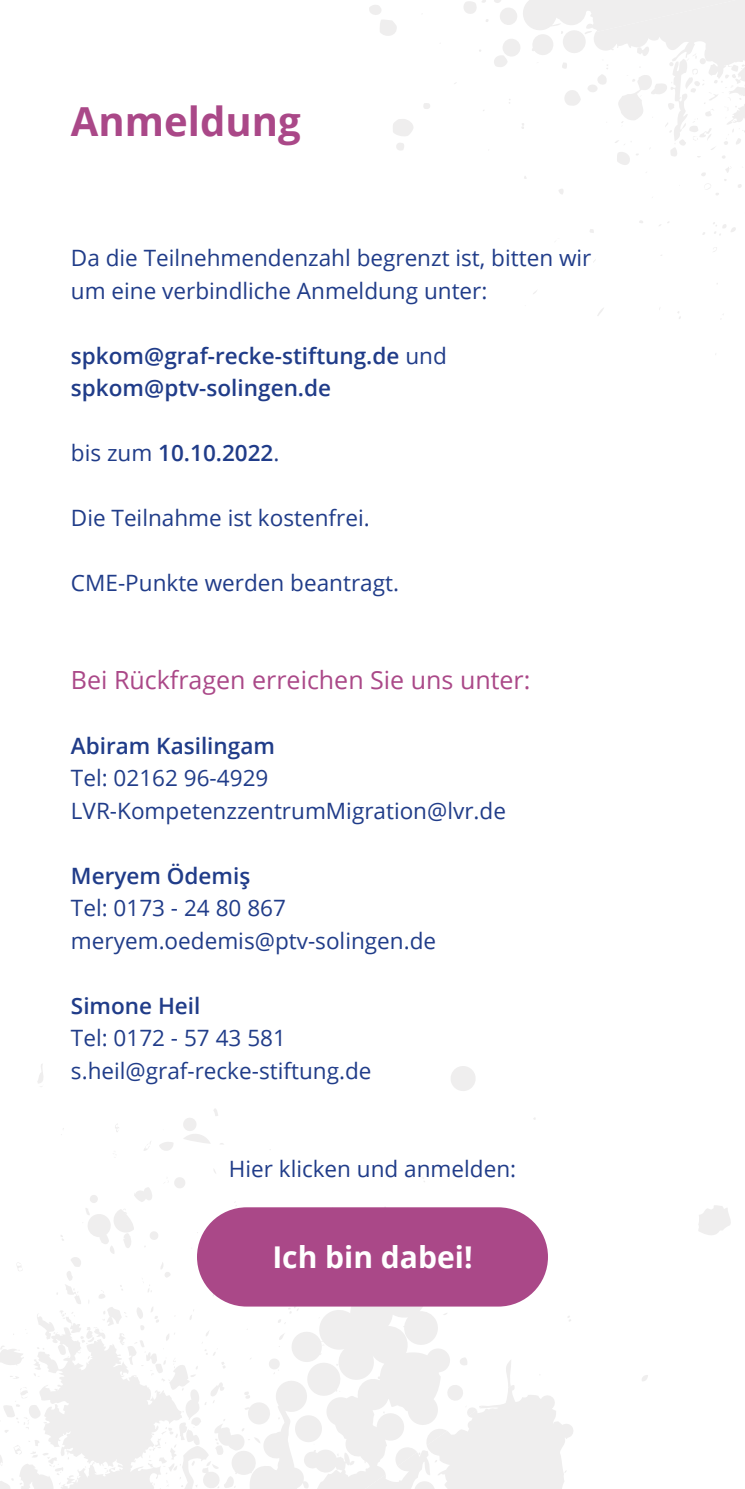
<style>
.page{position:relative;width:745px;height:1489px;background:#fff}
.page>*{position:absolute;margin:0;border:0;box-sizing:border-box;transform-origin:0 0}
.Absatzformat_1{font:700 40px "Open Sans";color:#aa4888}
.Fließtext{font:700 30px "Open Sans";color:#fff}
.Fließtext-2{font:25px "Open Sans";color:#aa4888}
.Fließtext-3{font:22.5px "Open Sans";color:#203c89}
.Fließtext-4{font:600 22.5px "Open Sans";color:#203c89}
.Bold{font:600 22.5px "Open Sans";color:#203c89}
.s1{font-weight:400}
</style>
<div class="page">
<svg style="left:369px;top:0;width:375px;height:150px"></svg>
<svg style="left:524px;top:84px;width:220px;height:271px"></svg>
<svg style="left:0;top:1064px;width:731px;height:310px"></svg>
<svg style="left:0;top:1374px;width:648px;height:114px;fill:#f2f1f1"></svg>
<div style="left:197px;top:1207px;width:350px;height:99px;background:#aa4888;border-radius:50px"></div>
<p class="Absatzformat_1" style="left:71px;top:93px;width:231px">Anmeldung</p>
<p class="Fließtext-3" style="left:71px;top:242px;width:521px">Da die Teilnehmendenzahl begrenzt ist, bitten wir</p>
<p class="Fließtext-3" style="left:71px;top:275px;width:418px">um eine verbindliche Anmeldung unter:</p>
<p class="Fließtext-4" style="left:71px;top:340px;width:377px">spkom@graf-recke-stiftung.de <span class="s1">und</span></p>
<p class="Fließtext-4" style="left:71px;top:372px;width:261px">spkom@ptv-solingen.de</p>
<p class="Fließtext-4" style="left:71px;top:437px;width:210px"><span class="s1">bis zum</span> 10.10.2022<span class="s1">.</span></p>
<p class="Fließtext-3" style="left:71px;top:502px;width:300px">Die Teilnahme ist kostenfrei.</p>
<p class="Fließtext-3" style="left:71px;top:567px;width:329px">CME-Punkte werden beantragt.</p>
<p class="Fließtext-2" style="left:71px;top:662px;width:461px">Bei Rückfragen erreichen Sie uns unter:</p>
<p class="Bold" style="left:71px;top:730px;width:205px">Abiram Kasilingam</p>
<p class="Fließtext-3" style="left:71px;top:762px;width:199px">Tel: 02162 96-4929</p>
<p class="Fließtext-3" style="left:71px;top:795px;width:436px">LVR-KompetenzzentrumMigration@lvr.de</p>
<p class="Bold" style="left:71px;top:860px;width:181px">Meryem Ödemiş</p>
<p class="Fließtext-3" style="left:71px;top:892px;width:216px">Tel: 0173 - 24 80 867</p>
<p class="Fließtext-3" style="left:71px;top:925px;width:366px">meryem.oedemis@ptv-solingen.de</p>
<p class="Bold" style="left:71px;top:990px;width:131px">Simone Heil</p>
<p class="Fließtext-3" style="left:71px;top:1022px;width:216px">Tel: 0172 - 57 43 581</p>
<p class="Fließtext-3" style="left:71px;top:1055px;width:302px">s.heil@graf-recke-stiftung.de</p>
<p class="Fließtext-3" style="left:229px;top:1152px;width:289px">Hier klicken und anmelden:</p>
<p class="Fließtext" style="left:272px;top:1236px;width:202px">Ich bin dabei!</p>
</div>
